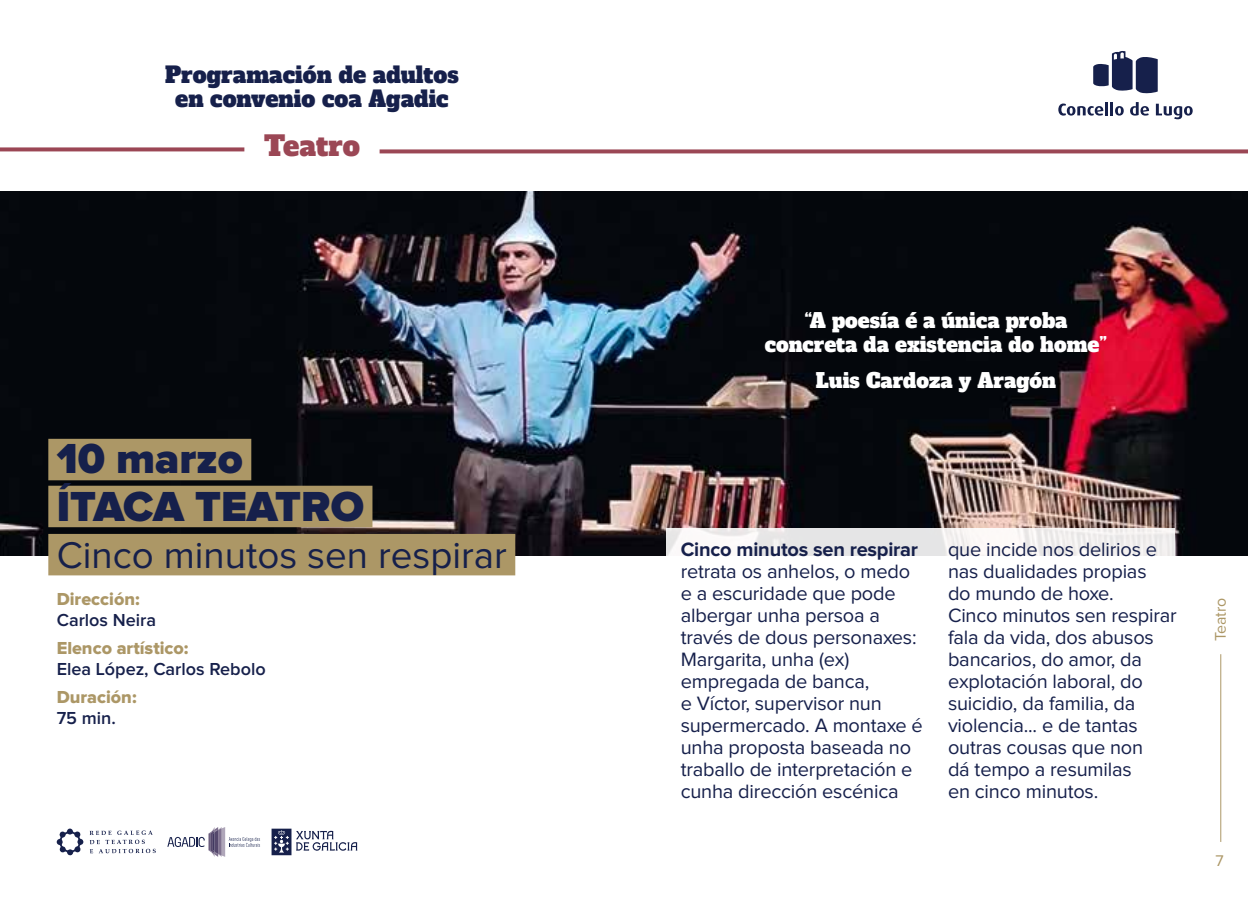
<style>
.page{position:relative;width:1248px;height:908px;background:#fff}
.page>*{position:absolute;margin:0;border:0;box-sizing:border-box;transform-origin:0 0}
.t1{font:900 43.6px/48px "Proxima Nova";color:#16204b}
.t2{font:38.4px "Proxima Nova";color:#16204b}
.t3{font:27.2px "Alfa Slab One";color:#9b4755}
.t4{font:22px/24px "Alfa Slab One";color:#16204b;text-align:center}
.t5{font:20px/22px "Proxima Nova";letter-spacing:-.01em;color:#16204b}
.t6{font:20px/24px "Alfa Slab One";color:#fff;text-align:center}
.t7{font:700 20px "Proxima Nova";letter-spacing:-.01em;color:#16204b}
.t8{font:600 18px "Proxima Nova";color:#16204b}
.t9{font:18px "Proxima Nova Extrabld";color:#ac9766}
.t10{font:16px "Proxima Nova";color:#ac9766}
</style>
<div class="page">
<img style="left:0;top:191px;width:1247px;height:364px">
<div style="left:48px;top:438px;width:203px;height:42px;background:#ac9766"></div>
<div style="left:48px;top:485px;width:324px;height:42px;background:#ac9766"></div>
<div style="left:48px;top:533px;width:467px;height:42px;background:#ac9766"></div>
<svg style="left:0;top:147px;width:244px;height:4px"></svg>
<svg style="left:379px;top:149px;width:868px;height:4px;background:#a55b67"></svg>
<div style="left:666px;top:528px;width:508px;height:292px;background:#fff"></div>
<svg style="left:1058px;top:102px;width:65px;height:13px"></svg>
<svg style="left:1130px;top:102px;width:18px;height:13px"></svg>
<svg style="left:1155px;top:104px;width:37px;height:15px"></svg>
<svg style="left:1093px;top:51px;width:64px;height:42px"></svg>
<hr style="left:1220px;top:654px;width:1px;height:187px;background:#ac9766">
<svg style="left:57px;top:828px;width:26px;height:27px"></svg>
<svg style="left:90px;top:830px;width:66px;height:22px"></svg>
<svg style="left:167px;top:827px;width:93px;height:30px"></svg>
<svg style="left:271px;top:828px;width:86px;height:26px"></svg>
<p class="t4" style="left:165px;top:61px;width:295px">Programación de adultos en convenio coa Agadic</p>
<h3 class="t3" style="left:264px;top:123px;width:97px">Teatro</h3>
<h1 class="t1" style="left:57px;top:436px;width:309px">10 marzo<br>ÍtACA teatro</h1>
<h2 class="t2" style="left:57px;top:537px;width:451px">Cinco minutos sen respirar</h2>
<p class="t9" style="left:57px;top:590px;width:84px">Dirección:</p>
<p class="t8" style="left:57px;top:611px;width:101px">Carlos Neira</p>
<p class="t9" style="left:57px;top:639px;width:133px">Elenco artístico:</p>
<p class="t8" style="left:57px;top:660px;width:210px">Elea López, Carlos Rebolo</p>
<p class="t9" style="left:57px;top:688px;width:81px">Duración:</p>
<p class="t8" style="left:57px;top:709px;width:61px">75 min.</p>
<p class="t6" style="left:764px;top:307px;width:344px">“A poesía é a única proba concreta da existencia do home”</p>
<p class="t6" style="left:815px;top:366px;width:242px">Luis Cardoza y Aragón</p>
<p class="t7" style="left:680px;top:540px;width:239px">Cinco minutos sen respirar</p>
<p class="t5" style="left:680px;top:561px;width:244px">retrata os anhelos, o medo e a escuridade que pode albergar unha persoa a través de dous personaxes:<br>Margarita, unha (ex) empregada de banca,<br>e Víctor, supervisor nun supermercado. A montaxe é unha proposta baseada no traballo de interpretación e cunha dirección escénica</p>
<p class="t5" style="left:947px;top:539px;width:230px">que incide nos delirios e nas dualidades propias<br>do mundo de hoxe.<br>Cinco minutos sen respirar fala da vida, dos abusos bancarios, do amor, da explotación laboral, do suicidio, da familia, da violencia... e de tantas outras cousas que non<br>dá tempo a resumilas<br>en cinco minutos.</p>
<p class="t10" style="left:1213px;top:641px;width:45px;rotate:-90deg">Teatro</p>
<p class="t10" style="left:1215px;top:852px;width:10px">7</p>
</div>
